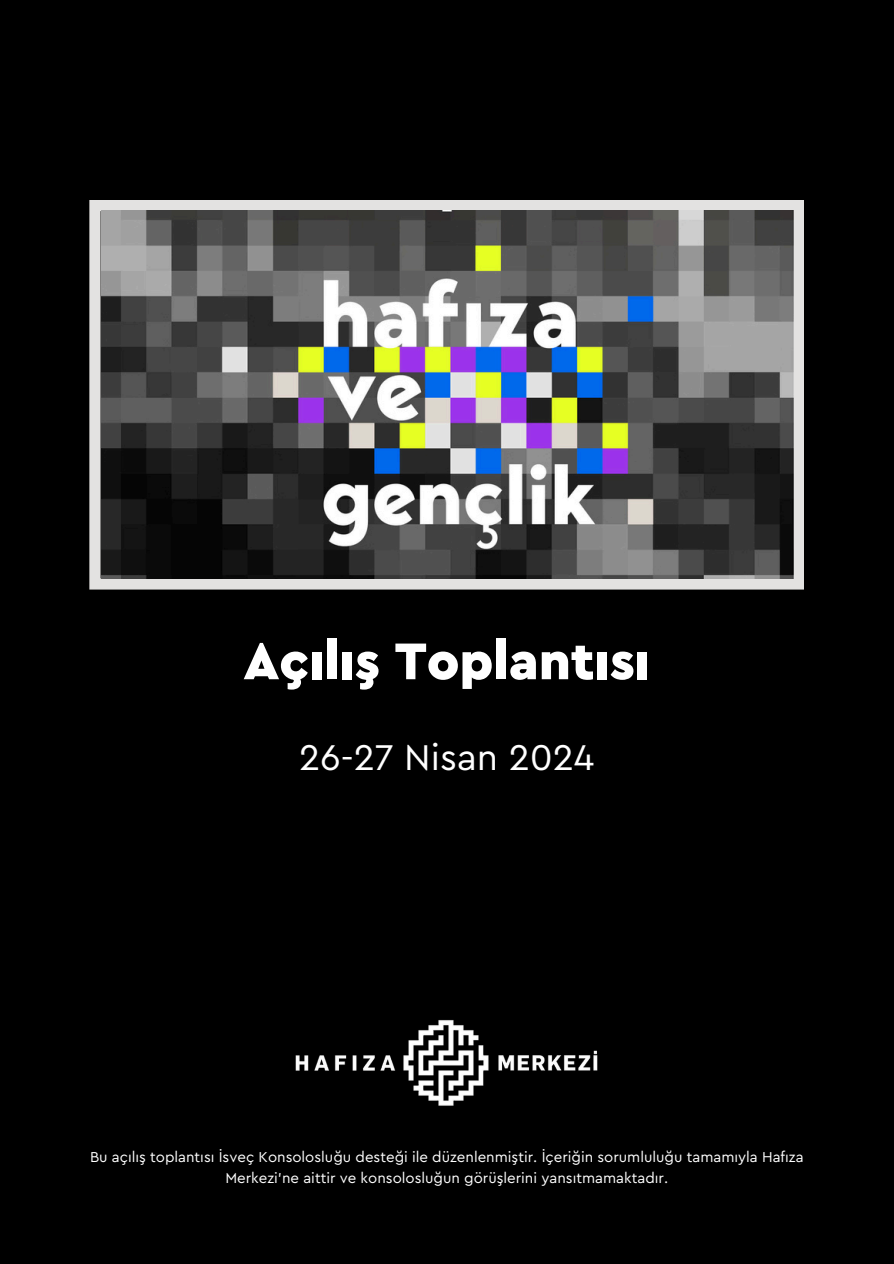
<style>
.page{position:relative;width:894px;height:1264px;background:#fff}
.page>*{position:absolute;margin:0;border:0;box-sizing:border-box;transform-origin:0 0}
.t1{font:900 54px "Cera Pro";color:#fff}
.t2{font:37.5px "Cera Pro";color:#fff}
.t3{font:15px/20.7px "Cera Pro";color:#fff;text-align:center}
</style>
<div class="page">
<div style="left:0;top:0;width:893px;height:1263px;background:#000"></div>
<svg style="left:89px;top:200px;width:715px;height:389px;background:#d5d4d3"></svg>
<img style="left:295px;top:1020px;width:303px;height:86px">
<img style="left:101px;top:211px;width:692px;height:367px">
<h2 class="t1" style="left:243px;top:635px;width:408px">Açılış Toplantısı</h2>
<p class="t2" style="left:299px;top:740px;width:296px">26-27 Nisan 2024</p>
<p class="t3" style="left:90px;top:1147px;width:715px">Bu açılış toplantısı İsveç Konsolosluğu desteği ile düzenlenmiştir. İçeriğin sorumluluğu tamamıyla Hafıza<br>Merkezi’ne aittir ve konsolosluğun görüşlerini yansıtmamaktadır.</p>
</div>
